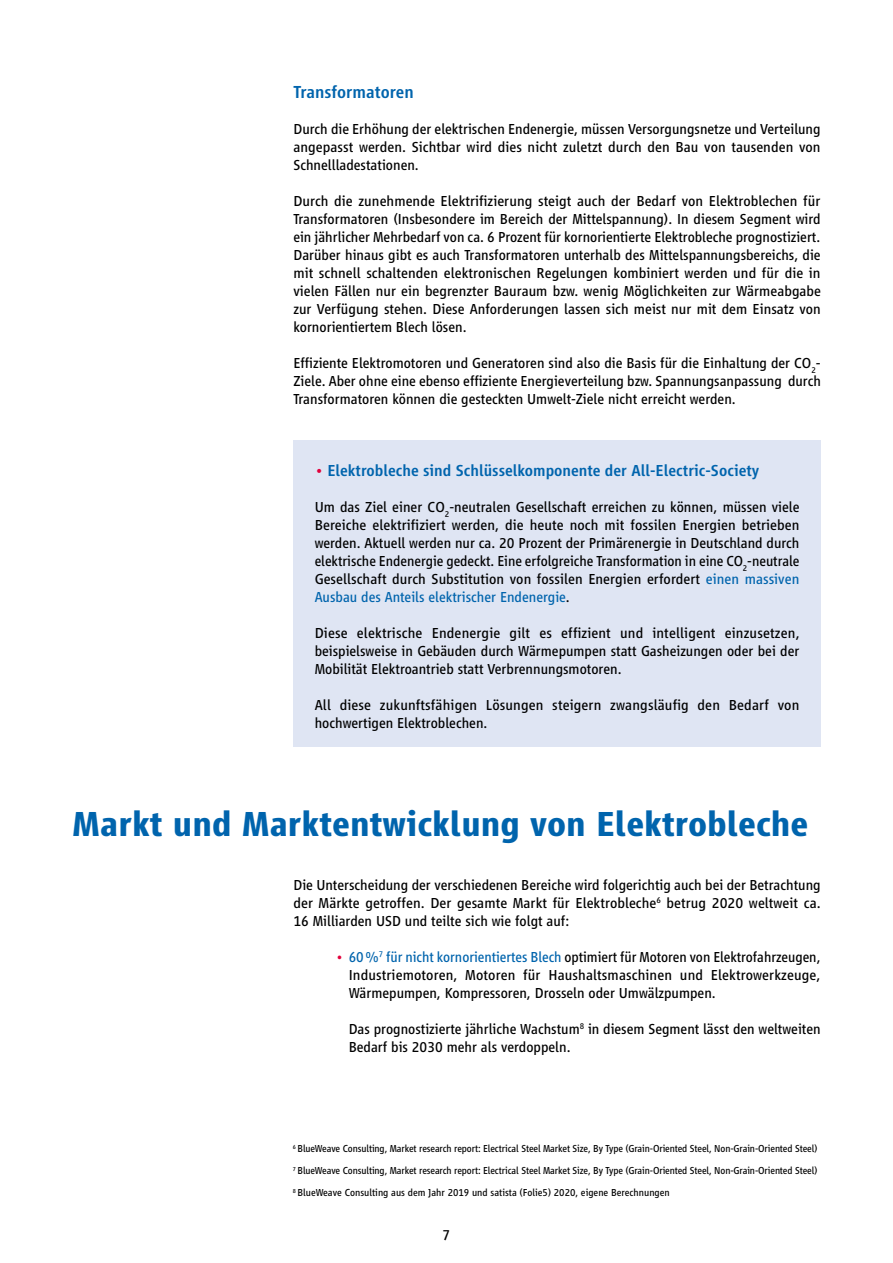
<style>
.page{position:relative;width:893px;height:1263px;background:#fff}
.page>*{position:absolute;margin:0;border:0;box-sizing:border-box;transform-origin:0 0}
.t1{font:700 36px "Vialog LT Pro";color:#0064ad}
.t2{font:500 18px "Vialog LT Pro";color:#0064ad}
.t3{font:500 16.5px "Vialog LT Pro";color:#0064ad}
.t4{font:15px/18px "Vialog LT Pro";color:#000;text-align:justify}
.t5{font:10.5px/22.2px "Vialog LT Pro";color:#000;text-align:justify}
.s1{color:#e2003b}
.s2{color:#0064ad}
</style>
<div class="page">
<div style="left:293px;top:440px;width:528px;height:306px;background:#dfe5f3"></div>
<p class="t2" style="left:293px;top:82px;width:122px">Transformatoren</p>
<p class="t4" style="left:293px;top:120px;width:529px">Durch die Erhöhung der elektrischen Endenergie, müssen Versorgungsnetze und Verteilung angepasst werden. Sichtbar wird dies nicht zuletzt durch den Bau von tausenden von Schnellladestationen.</p>
<p class="t4" style="left:293px;top:192px;width:529px">Durch die zunehmende Elektrifizierung steigt auch der Bedarf von Elektroblechen für Transformatoren (Insbesondere im Bereich der Mittelspannung). In diesem Segment wird ein jährlicher Mehrbedarf von ca. 6 Prozent für kornorientierte Elektrobleche prognostiziert.<br>Darüber hinaus gibt es auch Transformatoren unterhalb des Mittelspannungsbereichs, die mit schnell schaltenden elektronischen Regelungen kombiniert werden und für die in vielen Fällen nur ein begrenzter Bauraum bzw. wenig Möglichkeiten zur Wärmeabgabe zur Verfügung stehen. Diese Anforderungen lassen sich meist nur mit dem Einsatz von kornorientiertem Blech lösen.</p>
<p class="t4" style="left:293px;top:354px;width:529px">Effiziente Elektromotoren und Generatoren sind also die Basis für die Einhaltung der CO<sub>2</sub>- Ziele. Aber ohne eine ebenso effiziente Energieverteilung bzw. Spannungsanpassung durch Transformatoren können die gesteckten Umwelt-Ziele nicht erreicht werden.</p>
<p class="t3" style="left:315px;top:461px;width:446px"><span class="s1">•</span> Elektrobleche sind Schlüsselkomponente der All-Electric-Society</p>
<p class="t4" style="left:315px;top:498px;width:486px">Um das Ziel einer CO<sub>2</sub>-neutralen Gesellschaft erreichen zu können, müssen viele Bereiche elektrifiziert werden, die heute noch mit fossilen Energien betrieben werden. Aktuell werden nur ca. 20 Prozent der Primärenergie in Deutschland durch elektrische Endenergie gedeckt. Eine erfolgreiche Transformation in eine CO<sub>2</sub>-neutrale Gesellschaft durch Substitution von fossilen Energien erfordert <span class="s2">einen massiven Ausbau des Anteils elektrischer Endenergie</span>.</p>
<p class="t4" style="left:315px;top:624px;width:486px">Diese elektrische Endenergie gilt es effizient und intelligent einzusetzen, beispielsweise in Gebäuden durch Wärmepumpen statt Gasheizungen oder bei der Mobilität Elektroantrieb statt Verbrennungsmotoren.</p>
<p class="t4" style="left:315px;top:696px;width:486px">All diese zukunftsfähigen Lösungen steigern zwangsläufig den Bedarf von hochwertigen Elektroblechen.</p>
<h1 class="t1" style="left:72px;top:804px;width:738px">Markt und Marktentwicklung von Elektrobleche</h1>
<p class="t4" style="left:293px;top:876px;width:529px">Die Unterscheidung der verschiedenen Bereiche wird folgerichtig auch bei der Betrachtung der Märkte getroffen. Der gesamte Markt für Elektrobleche<sup>6</sup> betrug 2020 weltweit ca.<br>16 Milliarden USD und teilte sich wie folgt auf:</p>
<p class="t4" style="left:349px;top:948px;width:473px;text-indent:-13px"><span class="s1">•</span> <span class="s2">60%</span><sup>7</sup> <span class="s2">für nicht kornorientiertes Blech</span> optimiert für Motoren von Elektrofahrzeugen, Industriemotoren, Motoren für Haushaltsmaschinen und Elektrowerkzeuge, Wärmepumpen, Kompressoren, Drosseln oder Umwälzpumpen.</p>
<p class="t4" style="left:349px;top:1020px;width:474px">Das prognostizierte jährliche Wachstum<sup>8</sup> in diesem Segment lässt den weltweiten<br>Bedarf bis 2030 mehr als verdoppeln.</p>
<p class="t5" style="left:293px;top:1137px;width:526px"><sup>6</sup> BlueWeave Consulting, Market research report: Electrical Steel Market Size, By Type (Grain-Oriented Steel, Non-Grain-Oriented Steel)<br><sup>7</sup> BlueWeave Consulting, Market research report: Electrical Steel Market Size, By Type (Grain-Oriented Steel, Non-Grain-Oriented Steel)<br><sup>8</sup> BlueWeave Consulting aus dem Jahr 2019 und satista (Folie5) 2020, eigene Berechnungen</p>
<p class="t4" style="left:443px;top:1226px;width:9px">7</p>
</div>
